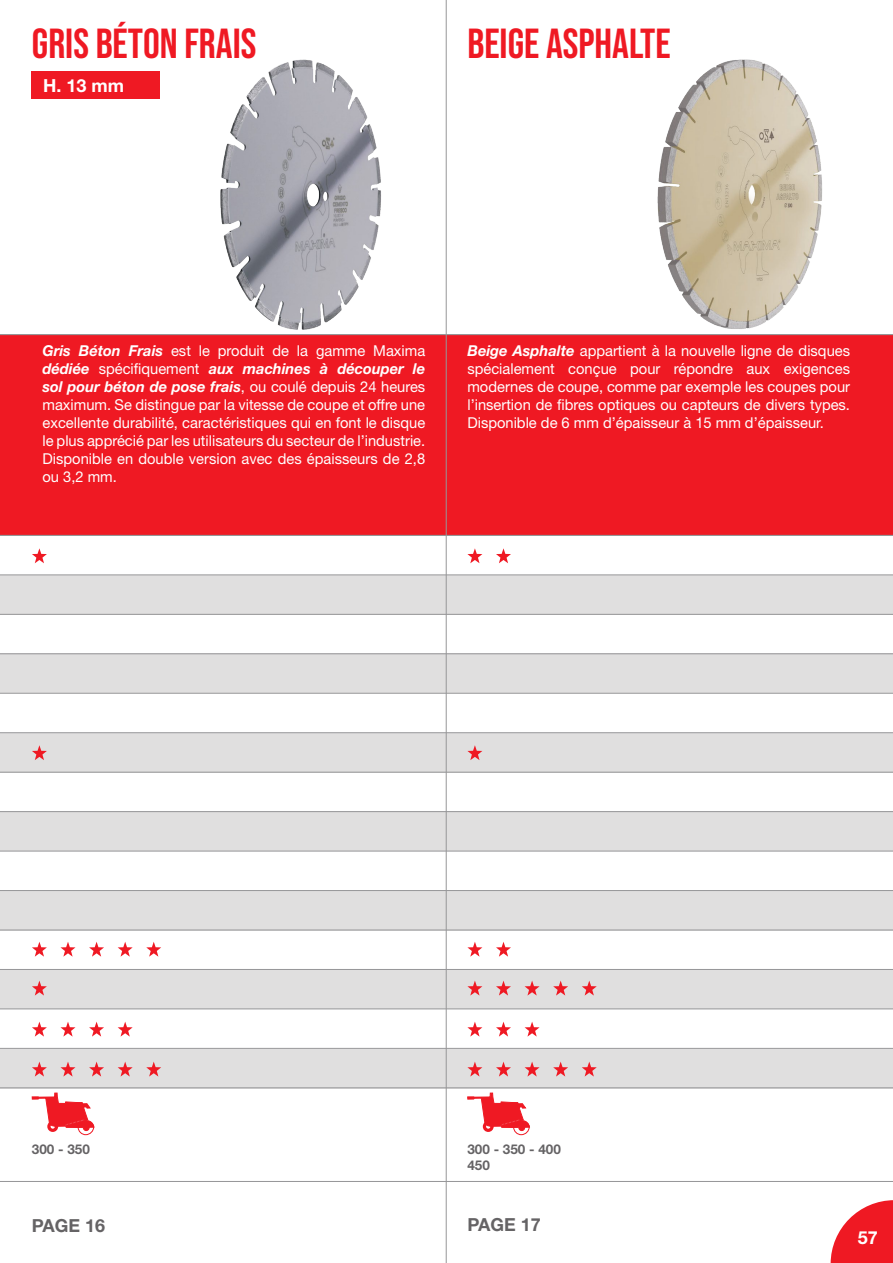
<style>
.page{position:relative;width:893px;height:1263px;background:#fff}
.page>*{position:absolute;margin:0;border:0;box-sizing:border-box;transform-origin:0 0}
.t1{font:42px "Bebas Neue";color:#ef1923}
.t2{font:700 18px "Helvetica Neue LT Std";color:#656365}
.t3{font:700 18px "Helvetica Neue LT Std";color:#fff}
.t4{font:15px/18px "Helvetica Neue LT Std";color:#fff;text-align:justify}
.t5{font:700 13.5px/16.2px "Helvetica Neue LT Std";color:#656365}
.s1{font-weight:700;font-style:italic}
</style>
<div class="page">
<div style="left:0;top:335px;width:893px;height:200px;background:#ef1923"></div>
<div style="left:0;top:733px;width:893px;height:40px;background:#e0dfdf"></div>
<div style="left:0;top:811px;width:893px;height:40px;background:#e0dfdf"></div>
<div style="left:0;top:891px;width:893px;height:40px;background:#e0dfdf"></div>
<div style="left:0;top:969px;width:893px;height:40px;background:#e0dfdf"></div>
<div style="left:0;top:1049px;width:893px;height:39px;background:#e0dfdf"></div>
<div style="left:0;top:653px;width:893px;height:40px;background:#e0dfdf"></div>
<div style="left:0;top:575px;width:893px;height:40px;background:#e0dfdf"></div>
<hr style="left:446px;top:0;width:1px;height:1263px;background:#969698">
<hr style="left:0;top:575px;width:893px;height:1px;background:#969698">
<hr style="left:0;top:614px;width:893px;height:1px;background:#969698">
<hr style="left:0;top:693px;width:893px;height:1px;background:#969698">
<hr style="left:0;top:732px;width:893px;height:1px;background:#969698">
<hr style="left:0;top:772px;width:893px;height:1px;background:#969698">
<hr style="left:0;top:811px;width:893px;height:1px;background:#969698">
<hr style="left:0;top:851px;width:893px;height:1px;background:#969698">
<hr style="left:0;top:890px;width:893px;height:1px;background:#969698">
<hr style="left:0;top:930px;width:893px;height:1px;background:#969698">
<hr style="left:0;top:969px;width:893px;height:1px;background:#969698">
<hr style="left:0;top:1009px;width:893px;height:1px;background:#969698">
<hr style="left:0;top:1087px;width:893px;height:1px;background:#969698">
<hr style="left:0;top:1048px;width:893px;height:1px;background:#969698">
<hr style="left:0;top:1181px;width:893px;height:1px;background:#969698">
<hr style="left:0;top:653px;width:893px;height:1px;background:#969698">
<hr style="left:0;top:334px;width:893px;height:1px;background:#969698">
<hr style="left:0;top:535px;width:893px;height:1px;background:#969698">
<svg style="left:467px;top:745px;width:15px;height:15px"></svg>
<svg style="left:467px;top:548px;width:15px;height:15px"></svg>
<svg style="left:496px;top:548px;width:15px;height:15px"></svg>
<svg style="left:467px;top:942px;width:15px;height:15px"></svg>
<svg style="left:496px;top:942px;width:15px;height:15px"></svg>
<svg style="left:467px;top:1022px;width:15px;height:15px"></svg>
<svg style="left:496px;top:1022px;width:15px;height:15px"></svg>
<svg style="left:525px;top:1022px;width:15px;height:15px"></svg>
<img style="left:646px;top:59px;width:192px;height:277px">
<svg style="left:467px;top:981px;width:15px;height:15px"></svg>
<svg style="left:496px;top:981px;width:15px;height:15px"></svg>
<svg style="left:582px;top:981px;width:15px;height:15px"></svg>
<svg style="left:553px;top:981px;width:15px;height:15px"></svg>
<svg style="left:525px;top:981px;width:15px;height:15px"></svg>
<svg style="left:467px;top:1062px;width:15px;height:15px"></svg>
<svg style="left:496px;top:1062px;width:15px;height:15px"></svg>
<svg style="left:582px;top:1062px;width:15px;height:15px"></svg>
<svg style="left:553px;top:1062px;width:15px;height:15px"></svg>
<svg style="left:525px;top:1062px;width:15px;height:15px"></svg>
<img style="left:203px;top:59px;width:189px;height:277px">
<div style="left:32px;top:71px;width:128px;height:28px;background:#ef1923"></div>
<svg style="left:32px;top:1022px;width:15px;height:15px"></svg>
<svg style="left:61px;top:1022px;width:14px;height:15px"></svg>
<svg style="left:118px;top:1022px;width:15px;height:15px"></svg>
<svg style="left:89px;top:1022px;width:15px;height:15px"></svg>
<svg style="left:32px;top:548px;width:15px;height:15px"></svg>
<svg style="left:32px;top:745px;width:15px;height:15px"></svg>
<svg style="left:32px;top:981px;width:15px;height:15px"></svg>
<svg style="left:32px;top:1062px;width:15px;height:15px"></svg>
<svg style="left:61px;top:1062px;width:14px;height:15px"></svg>
<svg style="left:146px;top:1062px;width:15px;height:15px"></svg>
<svg style="left:118px;top:1062px;width:15px;height:15px"></svg>
<svg style="left:89px;top:1062px;width:15px;height:15px"></svg>
<svg style="left:32px;top:942px;width:15px;height:15px"></svg>
<svg style="left:61px;top:942px;width:14px;height:15px"></svg>
<svg style="left:146px;top:942px;width:15px;height:15px"></svg>
<svg style="left:118px;top:942px;width:15px;height:15px"></svg>
<svg style="left:89px;top:942px;width:15px;height:15px"></svg>
<svg style="left:32px;top:1092px;width:63px;height:43px"></svg>
<div style="left:83px;top:1124px;width:6px;height:7px;border:1px solid #ef1923;border-radius:50%"></div>
<svg style="left:467px;top:1092px;width:63px;height:43px"></svg>
<div style="left:519px;top:1124px;width:6px;height:7px;border:1px solid #ef1923;border-radius:50%"></div>
<svg style="left:831px;top:1200px;width:62px;height:63px"></svg>
<h1 class="t1" style="left:32px;top:20px;width:226px">GRIS BÉTON FRAIS</h1>
<p class="t3" style="left:43px;top:74px;width:82px">H. 13 mm</p>
<h1 class="t1" style="left:467px;top:20px;width:205px">BEIGE ASPHALTE</h1>
<p class="t4" style="left:43px;top:341px;width:384px"><span class="s1">Gris Béton Frais</span> est le produit de la gamme Maxima <span class="s1">dédiée</span> spécifiquement <span class="s1">aux machines à découper le sol pour béton de pose frais</span>, ou coulé depuis 24 heures maximum. Se distingue par la vitesse de coupe et offre une excellente durabilité, caractéristiques qui en font le disque le plus apprécié par les utilisateurs du secteur de l’industrie.<br>Disponible en double version avec des épaisseurs de 2,8 ou 3,2 mm.</p>
<p class="t4" style="left:467px;top:341px;width:384px"><span class="s1">Beige Asphalte</span> appartient à la nouvelle ligne de disques spécialement conçue pour répondre aux exigences modernes de coupe, comme par exemple les coupes pour l’insertion de fibres optiques ou capteurs de divers types.<br>Disponible de 6 mm d’épaisseur à 15 mm d’épaisseur.</p>
<p class="t5" style="left:32px;top:1141px;width:60px">300 - 350</p>
<p class="t5" style="left:467px;top:1141px;width:95px">300 - 350 - 400<br>450</p>
<p class="t2" style="left:32px;top:1214px;width:75px">PAGE 16</p>
<p class="t2" style="left:467px;top:1213px;width:75px">PAGE 17</p>
<p class="t3" style="left:858px;top:1226px;width:22px">57</p>
</div>
